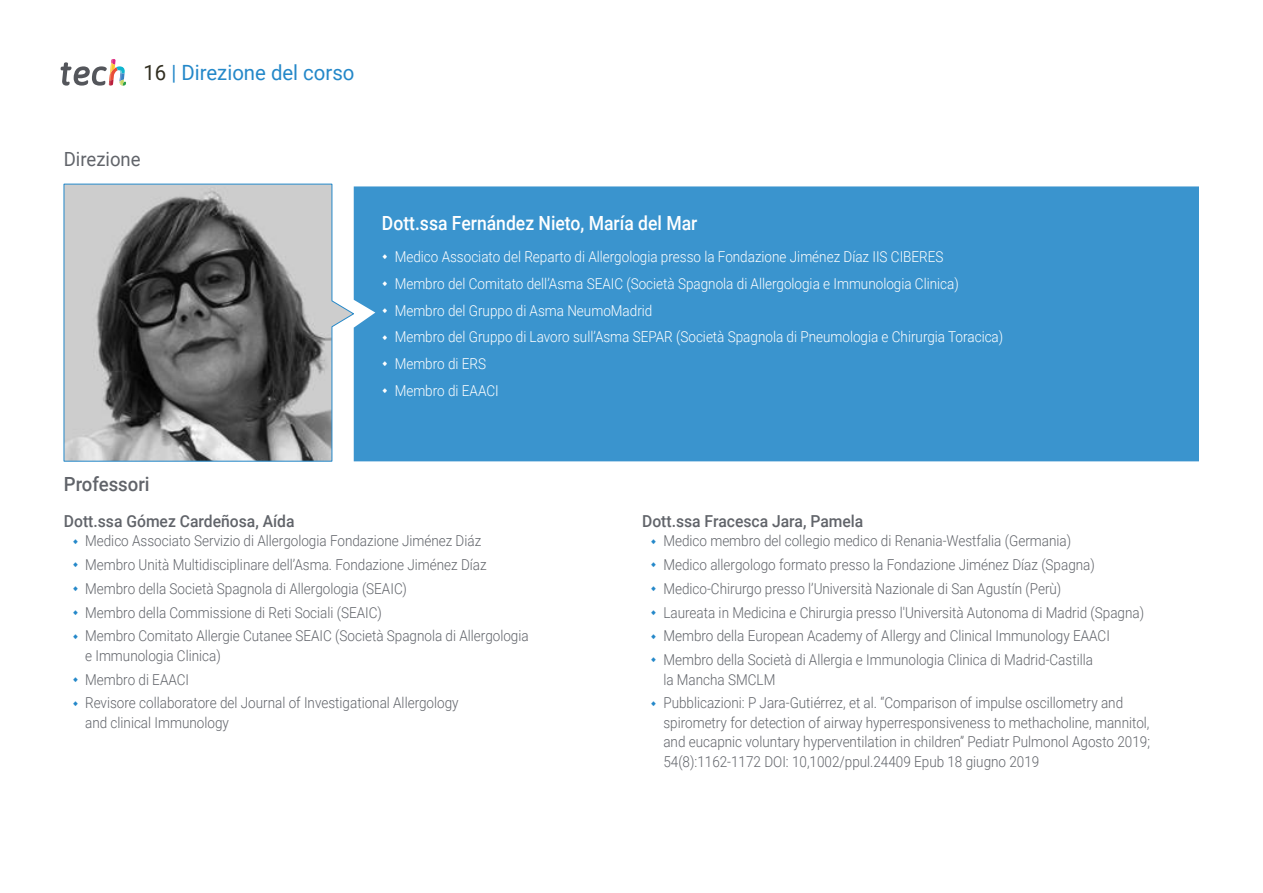
<style>
.page{position:relative;width:1263px;height:893px;background:#fff}
.page>*{position:absolute;margin:0;border:0;box-sizing:border-box;transform-origin:0 0}
.t1{font:21px "Roboto";color:#2488c9}
.t2{font:500 19.5px "Roboto";color:#fff;scale:.9 1}
.t3{font:500 19.5px "Roboto";color:#61646a;scale:.95 1}
.t4{font:19.5px "Roboto";color:#61646a;scale:.95 1}
.t5{font:500 16.5px "Roboto";color:#61646a;scale:.95 1}
.t6{font:300 15px/23.7px "Roboto";color:#61646a;scale:.9 1}
.t7{font:300 15px/26.7px "Roboto";color:#fff;scale:.9 1}
.s1{color:#312e20}
</style>
<div class="page">
<div style="left:354px;top:186px;width:845px;height:275px;background:#3a94ce"></div>
<svg style="left:61px;top:59px;width:65px;height:27px"></svg>
<svg style="left:64px;top:184px;width:290px;height:278px;background:#86888a"></svg>
<svg style="left:383px;top:254px;width:4px;height:5px"></svg>
<svg style="left:383px;top:281px;width:4px;height:5px"></svg>
<svg style="left:383px;top:308px;width:4px;height:5px"></svg>
<svg style="left:383px;top:335px;width:4px;height:5px"></svg>
<svg style="left:383px;top:361px;width:4px;height:5px"></svg>
<svg style="left:383px;top:388px;width:4px;height:5px"></svg>
<h1 class="t1" style="left:144px;top:57px;width:213px"><span class="s1">16</span> | Direzione del corso</h1>
<h2 class="t4" style="left:64px;top:145px;width:82px">Direzione</h2>
<h2 class="t2" style="left:382px;top:210px;width:352px">Dott.ssa Fernández Nieto, María del Mar</h2>
<p class="t7" style="left:395px;top:243px;width:678px">Medico Associato del Reparto di Allergologia presso la Fondazione Jiménez Díaz IIS CIBERES<br>Membro del Comitato dell’Asma SEAIC (Società Spagnola di Allergologia e Immunologia Clinica)<br>Membro del Gruppo di Asma NeumoMadrid<br>Membro del Gruppo di Lavoro sull’Asma SEPAR (Società Spagnola di Pneumologia e Chirurgia Toracica)<br>Membro di ERS<br>Membro di EAACI</p>
<h2 class="t3" style="left:64px;top:470px;width:92px">Professori</h2>
<p class="t5" style="left:64px;top:509px;width:244px">Dott.ssa Gómez Cardeñosa, Aída</p>
<p class="t6" style="left:85px;top:529px;width:494px">Medico Associato Servizio di Allergologia Fondazione Jiménez Diáz Membro Unità Multidisciplinare dell’Asma. Fondazione Jiménez Díaz Membro della Società Spagnola di Allergologia (SEAIC)<br>Membro della Commissione di Reti Sociali (SEAIC)<br>Membro Comitato Allergie Cutanee SEAIC (Società Spagnola di Allergologia</p>
<p class="t6" style="left:85px;top:643px;width:416px">e Immunologia Clinica)<br>Membro di EAACI<br>Revisore collaboratore del Journal of Investigational Allergology</p>
<p class="t6" style="left:85px;top:710px;width:161px">and clinical Immunology</p>
<p class="t5" style="left:642px;top:509px;width:234px">Dott.ssa Fracesca Jara, Pamela</p>
<p class="t6" style="left:663px;top:529px;width:536px">Medico membro del collegio medico di Renania-Westfalia (Germania)<br>Medico allergologo formato presso la Fondazione Jiménez Díaz (Spagna)<br>Medico-Chirurgo presso l’Università Nazionale di San Agustín (Perù)<br>Laureata in Medicina e Chirurgia presso l'Università Autonoma di Madrid (Spagna)<br>Membro della European Academy of Allergy and Clinical Immunology EAACI Membro della Società di Allergia e Immunologia Clinica di Madrid-Castilla</p>
<p class="t6" style="left:663px;top:667px;width:512px">la Mancha SMCLM<br>Pubblicazioni: P Jara-Gutiérrez, et al. “Comparison of impulse oscillometry and</p>
<p class="t6" style="left:663px;top:712px;width:542px;line-height:19.5px;text-align:justify">spirometry for detection of airway hyperresponsiveness to methacholine, mannitol, and eucapnic voluntary hyperventilation in children” Pediatr Pulmonol Agosto 2019; 54(8):1162-1172 DOI: 10,1002/ppul.24409 Epub 18 giugno 2019</p>
</div>
